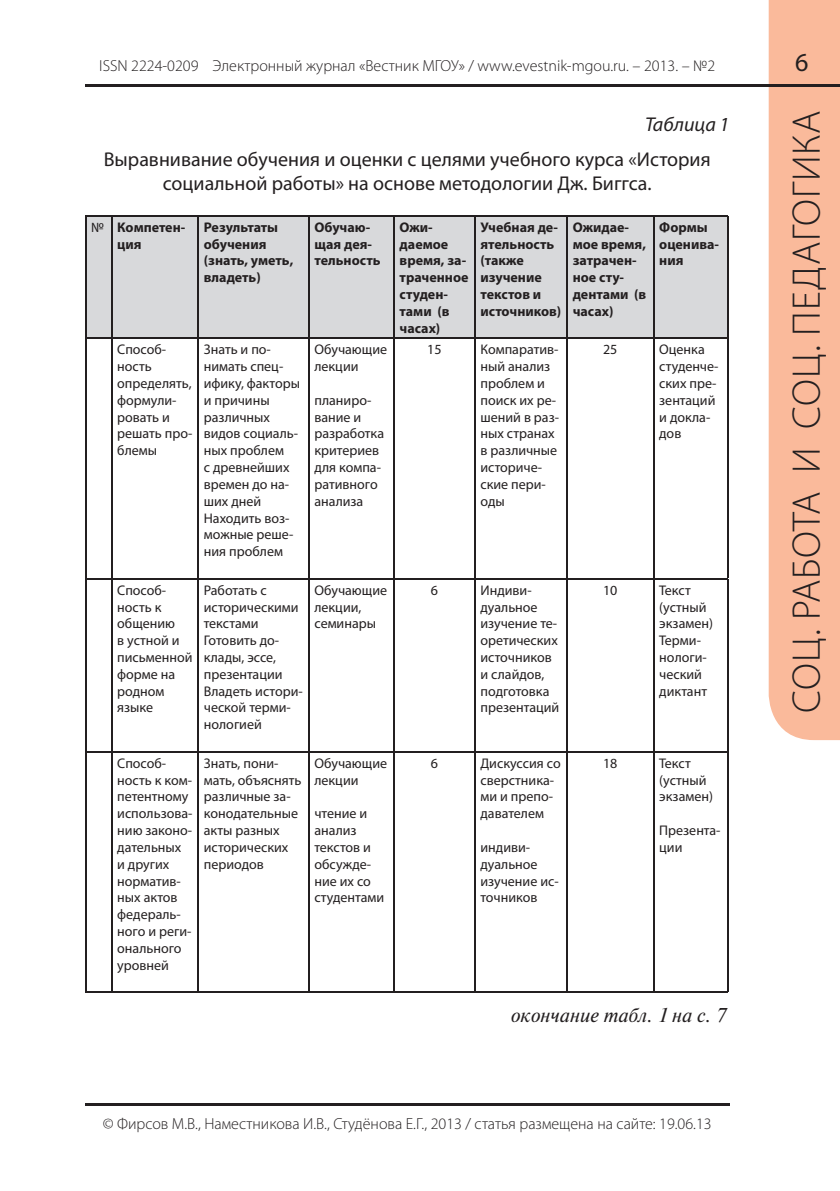
<style>
.page{position:relative;width:840px;height:1191px;background:#fff}
.page>*{position:absolute;margin:0;border:0;box-sizing:border-box;transform-origin:0 0}
.t1{font:300 40px "Myriad Pro";letter-spacing:.02em;color:#231f20}
.t2{font:26px "Myriad Pro";color:#231f20}
.t3{font:20px/24px "Myriad Pro";color:#231f20;text-align:center}
.t4{font:italic 20px "Newton C";color:#231f20}
.t5{font:italic 20px "Myriad Pro";color:#231f20}
.t6{font:300 16px "Myriad Pro";color:#231f20}
.t7{font:14px/16.8px "Myriad Pro";color:#231f20}
.t8{font:700 14px/16.8px "Myriad Pro";color:#231f20}
.s1{font-weight:400}
</style>
<div class="page">
<div style="left:768px;top:0;width:71px;height:740px;background:#faba9b"></div>
<hr style="left:85px;top:84px;width:754px;height:2px;background:#231f20">
<hr style="left:85px;top:1103px;width:644px;height:2px;background:#231f20">
<div style="left:86px;top:216px;width:641px;height:122px;background:#d8d9db"></div>
<svg style="left:85px;top:215px;width:26px;height:1px"></svg>
<hr style="left:85px;top:216px;width:1px;height:122px;background:#231f20">
<hr style="left:111px;top:215px;width:87px;height:1px;background:#231f20">
<hr style="left:111px;top:216px;width:1px;height:122px;background:#231f20">
<hr style="left:198px;top:215px;width:110px;height:1px;background:#231f20">
<hr style="left:197px;top:216px;width:1px;height:122px;background:#231f20">
<hr style="left:308px;top:215px;width:86px;height:1px;background:#231f20">
<hr style="left:308px;top:216px;width:1px;height:122px;background:#231f20">
<hr style="left:394px;top:215px;width:80px;height:1px;background:#231f20">
<hr style="left:393px;top:216px;width:1px;height:122px;background:#231f20">
<hr style="left:474px;top:215px;width:92px;height:1px;background:#231f20">
<hr style="left:474px;top:216px;width:1px;height:122px;background:#231f20">
<hr style="left:566px;top:215px;width:87px;height:1px;background:#231f20">
<hr style="left:566px;top:216px;width:1px;height:122px;background:#231f20">
<hr style="left:653px;top:215px;width:75px;height:1px;background:#231f20">
<hr style="left:652px;top:216px;width:1px;height:122px;background:#231f20">
<hr style="left:727px;top:216px;width:1px;height:122px;background:#231f20">
<svg style="left:85px;top:338px;width:26px;height:1px"></svg>
<hr style="left:85px;top:339px;width:1px;height:239px;background:#231f20">
<hr style="left:111px;top:338px;width:87px;height:1px;background:#231f20">
<hr style="left:111px;top:339px;width:1px;height:239px;background:#231f20">
<hr style="left:198px;top:338px;width:110px;height:1px;background:#231f20">
<hr style="left:197px;top:339px;width:1px;height:239px;background:#231f20">
<hr style="left:308px;top:338px;width:86px;height:1px;background:#231f20">
<hr style="left:308px;top:339px;width:1px;height:239px;background:#231f20">
<hr style="left:394px;top:338px;width:80px;height:1px;background:#231f20">
<hr style="left:393px;top:339px;width:1px;height:239px;background:#231f20">
<hr style="left:474px;top:338px;width:92px;height:1px;background:#231f20">
<hr style="left:474px;top:339px;width:1px;height:239px;background:#231f20">
<hr style="left:566px;top:338px;width:87px;height:1px;background:#231f20">
<hr style="left:566px;top:339px;width:1px;height:239px;background:#231f20">
<hr style="left:653px;top:338px;width:75px;height:1px;background:#231f20">
<hr style="left:652px;top:339px;width:1px;height:239px;background:#231f20">
<hr style="left:727px;top:339px;width:1px;height:239px;background:#231f20">
<svg style="left:85px;top:578px;width:26px;height:1px"></svg>
<hr style="left:85px;top:579px;width:1px;height:172px;background:#231f20">
<hr style="left:111px;top:578px;width:87px;height:1px;background:#231f20">
<hr style="left:111px;top:579px;width:1px;height:172px;background:#231f20">
<hr style="left:198px;top:578px;width:110px;height:1px;background:#231f20">
<hr style="left:197px;top:579px;width:1px;height:172px;background:#231f20">
<hr style="left:308px;top:578px;width:86px;height:1px;background:#231f20">
<hr style="left:308px;top:579px;width:1px;height:172px;background:#231f20">
<hr style="left:394px;top:578px;width:80px;height:1px;background:#231f20">
<hr style="left:393px;top:579px;width:1px;height:172px;background:#231f20">
<hr style="left:474px;top:578px;width:92px;height:1px;background:#231f20">
<hr style="left:474px;top:579px;width:1px;height:172px;background:#231f20">
<hr style="left:566px;top:578px;width:87px;height:1px;background:#231f20">
<hr style="left:566px;top:579px;width:1px;height:172px;background:#231f20">
<hr style="left:653px;top:578px;width:75px;height:1px;background:#231f20">
<hr style="left:652px;top:579px;width:1px;height:172px;background:#231f20">
<hr style="left:727px;top:579px;width:1px;height:172px;background:#231f20">
<svg style="left:85px;top:751px;width:26px;height:1px"></svg>
<hr style="left:85px;top:752px;width:1px;height:239px;background:#231f20">
<hr style="left:111px;top:751px;width:87px;height:1px;background:#231f20">
<hr style="left:111px;top:752px;width:1px;height:239px;background:#231f20">
<hr style="left:198px;top:751px;width:110px;height:1px;background:#231f20">
<hr style="left:197px;top:752px;width:1px;height:239px;background:#231f20">
<hr style="left:308px;top:751px;width:86px;height:1px;background:#231f20">
<hr style="left:308px;top:752px;width:1px;height:239px;background:#231f20">
<hr style="left:394px;top:751px;width:80px;height:1px;background:#231f20">
<hr style="left:393px;top:752px;width:1px;height:239px;background:#231f20">
<hr style="left:474px;top:751px;width:92px;height:1px;background:#231f20">
<hr style="left:474px;top:752px;width:1px;height:239px;background:#231f20">
<hr style="left:566px;top:751px;width:87px;height:1px;background:#231f20">
<hr style="left:566px;top:752px;width:1px;height:239px;background:#231f20">
<hr style="left:653px;top:751px;width:75px;height:1px;background:#231f20">
<hr style="left:652px;top:752px;width:1px;height:239px;background:#231f20">
<hr style="left:727px;top:752px;width:1px;height:239px;background:#231f20">
<svg style="left:85px;top:991px;width:26px;height:1px"></svg>
<hr style="left:111px;top:991px;width:87px;height:1px;background:#231f20">
<hr style="left:198px;top:991px;width:110px;height:1px;background:#231f20">
<hr style="left:308px;top:991px;width:86px;height:1px;background:#231f20">
<hr style="left:394px;top:991px;width:80px;height:1px;background:#231f20">
<hr style="left:474px;top:991px;width:92px;height:1px;background:#231f20">
<hr style="left:566px;top:991px;width:87px;height:1px;background:#231f20">
<hr style="left:653px;top:991px;width:75px;height:1px;background:#231f20">
<p class="t6" style="left:99px;top:56px;width:617px">ISSN 2224-0209 Электронный журнал «Вестник МГОУ» / www.evestnik-mgou.ru. – 2013. – №2</p>
<h2 class="t2" style="left:794px;top:47px;width:15px">6</h2>
<h1 class="t1" style="left:782px;top:713px;width:603px;rotate:-90deg">СОЦ. РАБОТА И СОЦ. ПЕДАГОГИКА</h1>
<h3 class="t5" style="left:644px;top:112px;width:86px">Таблица 1</h3>
<h3 class="t3" style="left:104px;top:147px;width:608px">Выравнивание обучения и оценки с целями учебного курса «История социальной работы» на основе методологии Дж. Биггса.</h3>
<p class="t8" style="left:117px;top:218px;width:70px;text-indent:-26px"><span class="s1">№</span> Компетен&shy;ция</p>
<p class="t8" style="left:204px;top:218px;width:91px">Результаты обучения (знать, уметь, владеть)</p>
<p class="t8" style="left:314px;top:218px;width:67px">Обучаю&shy;щая дея&shy;тельность</p>
<p class="t8" style="left:399px;top:218px;width:70px">Ожи&shy;даемое время, за&shy;траченное студен&shy;тами (в часах)</p>
<p class="t8" style="left:480px;top:218px;width:82px">Учебная де&shy;ятельность (также изучение текстов и источников)</p>
<p class="t8" style="left:572px;top:218px;width:75px">Ожидае&shy;мое время, затрачен&shy;ное сту&shy;дентами (в часах)</p>
<p class="t8" style="left:659px;top:218px;width:61px">Формы оценива&shy;ния</p>
<p class="t7" style="left:117px;top:341px;width:77px">Способ&shy;ность определять, формули&shy;ровать и решать про&shy;блемы</p>
<p class="t7" style="left:204px;top:341px;width:98px">Знать и по&shy;нимать спец&shy;ифику, факторы и причины различных видов социаль&shy;ных проблем<br>с древнейших времен до на&shy;ших дней<br>Находить воз&shy;можные реше&shy;ния проблем</p>
<p class="t7" style="left:314px;top:341px;width:74px">Обучающие лекции</p>
<p class="t7" style="left:427px;top:341px;width:16px">15</p>
<p class="t7" style="left:480px;top:341px;width:80px">Компаратив&shy;ный анализ проблем и поиск их ре&shy;шений в раз&shy;ных странах в различные историче&shy;ские пери&shy;оды</p>
<p class="t7" style="left:602px;top:341px;width:16px">25</p>
<p class="t7" style="left:659px;top:341px;width:61px">Оценка студенче&shy;ских пре&shy;зентаций и докла&shy;дов</p>
<p class="t7" style="left:314px;top:391px;width:71px">планиро&shy;вание и разработка критериев для компа&shy;ративного анализа</p>
<p class="t7" style="left:117px;top:581px;width:77px">Способ&shy;ность к общению<br>в устной и письменной форме на родном языке</p>
<p class="t7" style="left:204px;top:581px;width:100px">Работать с историческими текстами<br>Готовить до&shy;клады, эссе, презентации<br>Владеть истори&shy;ческой терми&shy;нологией</p>
<p class="t7" style="left:314px;top:581px;width:74px">Обучающие лекции, семинары</p>
<p class="t7" style="left:430px;top:581px;width:9px">6</p>
<p class="t7" style="left:480px;top:581px;width:80px">Индиви&shy;дуальное изучение те&shy;оретических источников и слайдов, подготовка презентаций</p>
<p class="t7" style="left:602px;top:581px;width:16px">10</p>
<p class="t7" style="left:659px;top:581px;width:55px">Текст (устный экзамен)<br>Терми&shy;нологи&shy;ческий диктант</p>
<p class="t7" style="left:117px;top:754px;width:77px">Способ&shy;ность к ком&shy;петентному использова&shy;нию законо&shy;дательных и других норматив&shy;ных актов федераль&shy;ного и реги&shy;онального уровней</p>
<p class="t7" style="left:204px;top:754px;width:99px">Знать, пони&shy;мать, объяснять различные за&shy;конодательные акты разных исторических периодов</p>
<p class="t7" style="left:314px;top:754px;width:74px">Обучающие лекции</p>
<p class="t7" style="left:430px;top:754px;width:9px">6</p>
<p class="t7" style="left:480px;top:754px;width:82px">Дискуссия со сверстника&shy;ми и препо&shy;давателем</p>
<p class="t7" style="left:480px;top:838px;width:80px">индиви&shy;дуальное изучение ис&shy;точников</p>
<p class="t7" style="left:602px;top:754px;width:16px">18</p>
<p class="t7" style="left:659px;top:754px;width:55px">Текст (устный экзамен)</p>
<p class="t7" style="left:659px;top:821px;width:63px">Презента&shy;ции</p>
<p class="t7" style="left:314px;top:805px;width:71px">чтение и анализ текстов и обсужде&shy;ние их со студентами</p>
<h3 class="t4" style="left:511px;top:1004px;width:216px">окончание табл. 1 на с. 7</h3>
<p class="t6" style="left:103px;top:1114px;width:610px">© Фирсов М.В., Наместникова И.В., Студёнова Е.Г., 2013 / статья размещена на сайте: 19.06.13</p>
</div>
